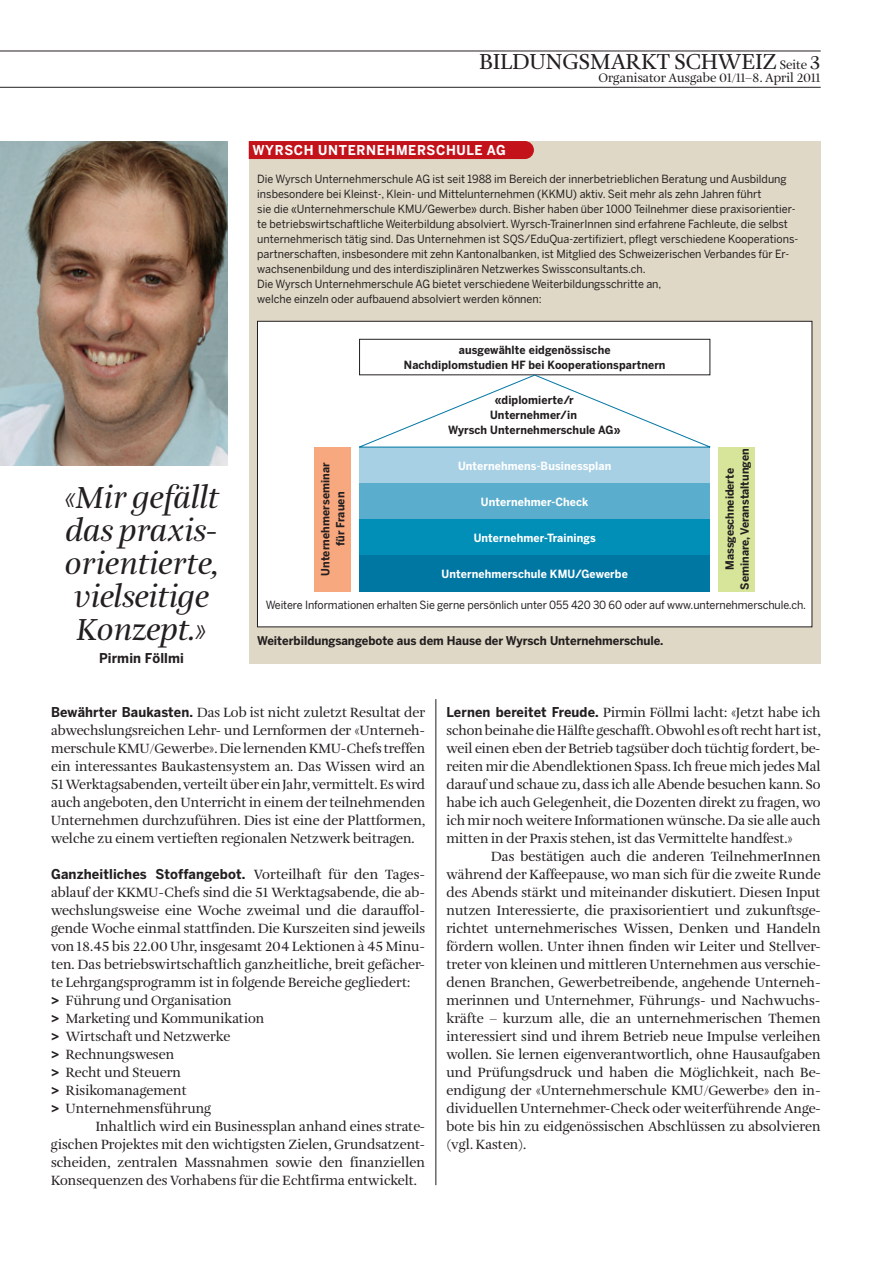
<style>
.page{position:relative;width:893px;height:1263px;background:#fff}
.page>*{position:absolute;margin:0;border:0;box-sizing:border-box;transform-origin:0 0}
.t1{font:italic 31.5px/33px "Amalia Pro";letter-spacing:-.005em;color:#231f20;text-align:center;scale:1.05 1}
.t2{font:22.5px "Amalia Pro";color:#231f20}
.t3{font:13.8px/18px "Amalia Pro";color:#231f20}
.t4{font:700 13.5px "Benton Sans";letter-spacing:.01em;color:#231f20;scale:.96 1}
.t5{font:700 13.5px "Benton Sans";letter-spacing:.05em;color:#fff;scale:.95 1}
.t6{font:700 13.5px "Benton Sans";letter-spacing:.01em;color:#231f20;scale:.95 1}
.t7{font:12.75px/12.8px "Amalia Pro";color:#231f20;text-align:right}
.t8{font:700 12px "Benton Sans";color:#231f20;scale:.95 1}
.t9{font:11.25px/15px "Benton Sans";color:#231f20;scale:.95 1}
.t10{font:700 11.25px/15px "Benton Sans";letter-spacing:.01em;color:#231f20;text-align:center;scale:.95 1}
.t11{font:700 11.25px "Benton Sans";letter-spacing:.01em;color:#fff;scale:.95 1}
.s1{font-size:19.5px}
.s2{font-family:"Benton Sans";font-weight:700;font-size:13.5px}
.s3{font-family:"Amalia Pro";font-weight:400;font-size:13.8px}
</style>
<div class="page">
<hr style="left:0;top:51px;width:821px;height:1px;background:#231f20">
<hr style="left:0;top:87px;width:821px;height:1px;background:#231f20">
<hr style="left:436px;top:699px;width:1px;height:486px;background:#231f20">
<img style="left:0;top:141px;width:227px;height:324px">
<div style="left:249px;top:141px;width:572px;height:522px;background:#dfd8c6"></div>
<div style="left:249px;top:141px;width:285px;height:18px;background:#c4121a"></div>
<div style="left:257px;top:321px;width:555px;height:306px;background:#fff"></div>
<div style="left:257px;top:321px;width:555px;height:306px;border:1px solid #231f20"></div>
<div style="left:359px;top:339px;width:351px;height:36px;border:1px solid #231f20"></div>
<div style="left:359px;top:447px;width:351px;height:36px;background:#a7d0e4"></div>
<div style="left:359px;top:483px;width:351px;height:36px;background:#5aadcd"></div>
<div style="left:359px;top:519px;width:351px;height:36px;background:#018fb8"></div>
<div style="left:359px;top:555px;width:351px;height:36px;background:#0076a3"></div>
<svg style="left:359px;top:374px;width:352px;height:73px"></svg>
<div style="left:315px;top:447px;width:36px;height:144px;background:#f8a87e"></div>
<div style="left:719px;top:447px;width:36px;height:144px;background:#d6e599"></div>
<h2 class="t2" style="left:479px;top:48px;width:29px">Bildungsmarkt</h2>
<h2 class="t2" style="left:674px;top:48px;width:28px">Schweiz</h2>
<p class="t7" style="left:598px;top:59px;width:224px">Seite <span class="s1">3<br></span>Organisator Ausgabe 01/11–8. April 2011</p>
<p class="t5" style="left:252px;top:142px;width:268px">Wyrsch Unternehmerschule AG</p>
<p class="t9" style="left:257px;top:172px;width:571px">Die Wyrsch Unternehmerschule AG ist seit 1988 im Bereich der innerbetrieblichen Beratung und Ausbildung insbesondere bei Kleinst-, Klein- und Mittelunternehmen (KKMU) aktiv. Seit mehr als zehn Jahren führt<br>sie die «Unternehmerschule KMU/Gewerbe» durch. Bisher haben über 1000 Teilnehmer diese praxisorientier&shy;te betriebswirtschaftliche Weiterbildung absolviert. Wyrsch-TrainerInnen sind erfahrene Fachleute, die selbst unternehmerisch tätig sind. Das Unternehmen ist SQS/EduQua-zertifiziert, pflegt verschiedene Kooperations&shy;partnerschaften, insbesondere mit zehn Kantonalbanken, ist Mitglied des Schweizerischen Verbandes für Er&shy;wachsenenbildung und des interdisziplinären Netzwerkes Swissconsultants.ch.<br>Die Wyrsch Unternehmerschule AG bietet verschiedene Weiterbildungsschritte an,<br>welche einzeln oder aufbauend absolviert werden können:</p>
<p class="t10" style="left:404px;top:343px;width:277px">ausgewählte eidgenössische<br>Nachdiplomstudien HF bei Kooperationspartnern</p>
<h1 class="t1" style="left:64px;top:482px;width:149px">«Mir gefällt das praxis&shy;orientierte, vielseitige<br>Konzept.»</h1>
<p class="t6" style="left:99px;top:650px;width:91px">Pirmin Föllmi</p>
<p class="t10" style="left:318px;top:576px;width:121px;rotate:-90deg">Unternehmerseminar für Frauen</p>
<p class="t10" style="left:448px;top:392px;width:183px">«diplomierte/r<br>Unternehmer/in<br>Wyrsch Unternehmerschule AG»</p>
<p class="t11" style="left:458px;top:459px;width:163px">Unternehmens-Businessplan</p>
<p class="t11" style="left:481px;top:495px;width:115px">Unternehmer-Check</p>
<p class="t11" style="left:474px;top:531px;width:130px">Unternehmer-Trainings</p>
<p class="t11" style="left:442px;top:567px;width:124px">Unternehmerschule KMU</p>
<p class="t11" style="left:575px;top:567px;width:57px">/Gewerbe</p>
<p class="t10" style="left:722px;top:589px;width:150px;rotate:-90deg">Massgeschneiderte<br>Seminare, Veranstaltungen</p>
<p class="t9" style="left:266px;top:598px;width:570px">Weitere Informationen erhalten Sie gerne persönlich unter 055 420 30 60 oder auf www.unternehmerschule.ch.</p>
<p class="t8" style="left:257px;top:634px;width:429px">Weiterbildungsangebote aus dem Hause der Wyrsch Unternehmerschule.</p>
<p class="t3" style="left:51px;top:704px;width:376px"><span class="s2">Bewährter Baukasten.</span> Das Lob ist nicht zuletzt Resultat der abwechslungsreichen Lehr- und Lernformen der «Unterneh&shy;merschuleKMU/Gewerbe».Die lernendenKMU-Chefs treffen ein interessantes Baukastensystem an. Das Wissen wird an 51Werktagsabenden, verteiltüber einJahr, vermittelt.Es wird auch angeboten, den Unterricht in einem der teilnehmenden Unternehmen durchzuführen. Dies ist eine der Plattformen, welche zu einem vertieften regionalen Netzwerk beitragen.</p>
<p class="t4" style="left:51px;top:866px;width:389px">Ganzheitliches Stoffangebot. <span class="s3">Vorteilhaft für den Tages-</span></p>
<p class="t3" style="left:51px;top:884px;width:376px">ablauf der KKMU-Chefs sind die 51 Werktagsabende, die ab&shy;wechslungsweise eine Woche zweimal und die darauffol&shy;gende Woche einmal stattfinden. Die Kurszeiten sind jeweils von 18.45 bis 22.00 Uhr, insgesamt 204 Lektionen à 45 Minu&shy;ten. Das betriebswirtschaftlich ganzheitliche, breit gefächer&shy;te Lehrgangsprogramm ist in folgende Bereiche gegliedert:<br><span class="s2">&gt;</span> Führung und Organisation<br><span class="s2">&gt;</span> Marketing und Kommunikation<br><span class="s2">&gt;</span> Wirtschaft und Netzwerke<br><span class="s2">&gt;</span> Rechnungswesen<br><span class="s2">&gt;</span> Recht und Steuern<br><span class="s2">&gt;</span> Risikomanagement<br><span class="s2">&gt;</span> Unternehmensführung</p>
<p class="t3" style="left:51px;top:1118px;width:376px;text-align:justify;text-indent:45px">Inhaltlich wird ein Businessplan anhand eines strate&shy;gischen Projektes mit den wichtigsten Zielen, Grundsatzent&shy;scheiden, zentralen Massnahmen sowie den finanziellen Konsequenzen des Vorhabens für die Echtfirma entwickelt.</p>
<p class="t3" style="left:446px;top:704px;width:376px;text-align:justify"><span class="s2">Lernen bereitet Freude.</span> Pirmin Föllmi lacht: «Jetzt habe ich schonbeinahedieHälfte geschafft.Obwohl es oft rechthartist, weil einen eben der Betrieb tagsüber doch tüchtig fordert, be&shy;reiten mir die Abendlektionen Spass. Ich freue mich jedes Mal darauf und schaue zu, dass ich alle Abende besuchen kann. So habe ich auch Gelegenheit, die Dozenten direkt zu fragen, wo ich mir noch weitere Informationen wünsche. Da sie alle auch mitten in der Praxis stehen, ist das Vermittelte handfest.»</p>
<p class="t3" style="left:446px;top:848px;width:376px;text-indent:45px">Das bestätigen auch die anderen TeilnehmerInnen während der Kaffeepause, wo man sich für die zweite Runde des Abends stärkt und miteinander diskutiert. Diesen Input nutzen Interessierte, die praxisorientiert und zukunftsge&shy;richtet unternehmerisches Wissen, Denken und Handeln fördern wollen. Unter ihnen finden wir Leiter und Stellver&shy;treter von kleinen und mittleren Unternehmen aus verschie&shy;denen Branchen, Gewerbetreibende, angehende Unterneh&shy;merinnen und Unternehmer, Führungs- und Nachwuchs&shy;kräfte – kurzum alle, die an unternehmerischen Themen interessiert sind und ihrem Betrieb neue Impulse verleihen wollen. Sie lernen eigenverantwortlich, ohne Hausaufgaben und Prüfungsdruck und haben die Möglichkeit, nach Be&shy;endigung der «Unternehmerschule KMU/Gewerbe» den in&shy;dividuellen Unternehmer-Check oder weiterführende Ange&shy;bote bis hin zu eidgenössischen Abschlüssen zu absolvieren (vgl. Kasten).</p>
</div>
